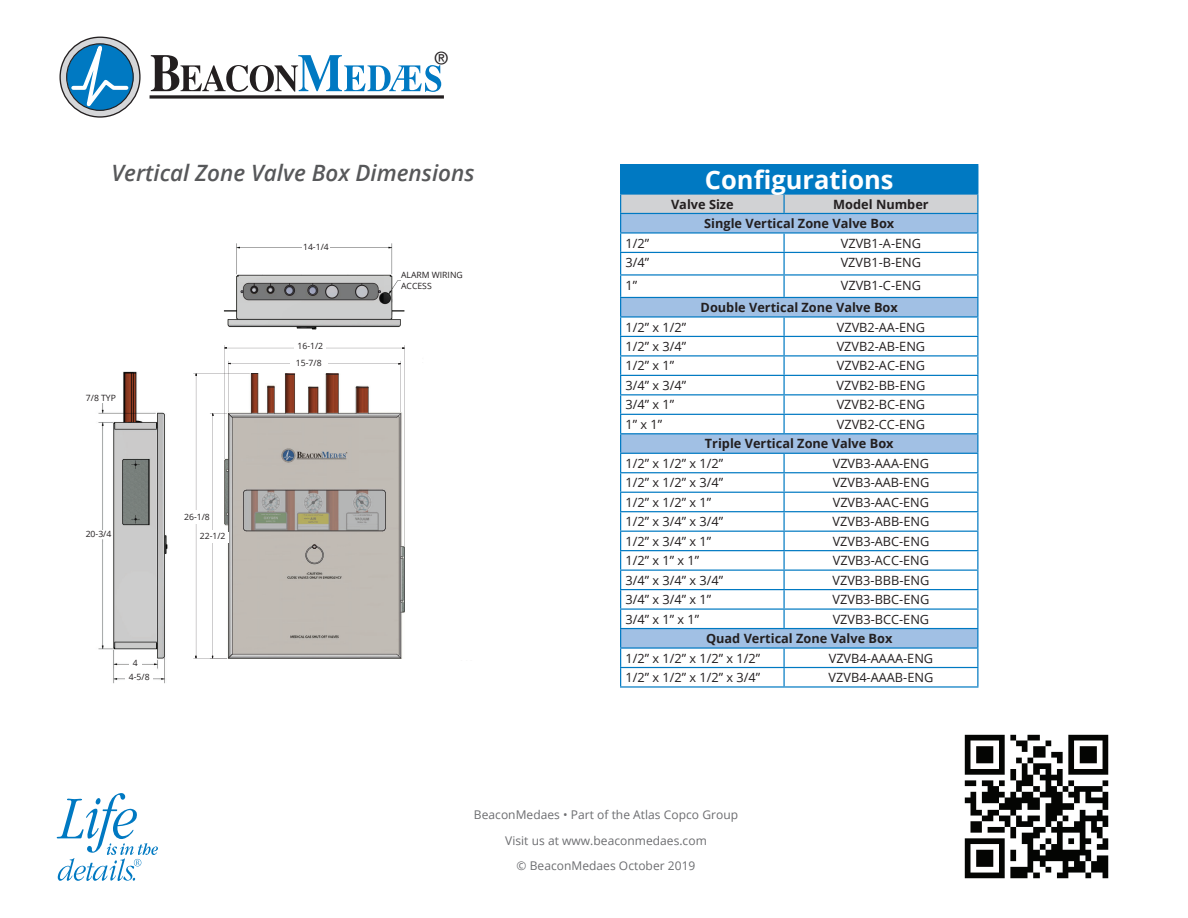
<style>
.page{position:relative;width:1188px;height:918px;background:#fff}
.page>*{position:absolute;margin:0;border:0;box-sizing:border-box;transform-origin:0 0}
.t1{font:700 25.5px "Open Sans";color:#fff}
.t2{font:italic 600 22.5px "Open Sans";color:#57585a}
.t3{font:16.95px "Helvetica";color:#231f20}
.t4{font:12.75px "Open Sans";color:#231f20}
.t5{font:700 12.75px/19.5px "Open Sans";color:#231f20}
.t6{font:12px/25.5px "Open Sans";letter-spacing:.005em;color:#6c6d70;text-align:center}
.t7{font:8.7px/10.4px "Open Sans";color:#231f20}
.t8{font:7.2px "Tahoma";color:#040503}
.t9{font:4.95px "Tahoma";color:#040503}
</style>
<div class="page">
<img style="left:964px;top:734px;width:145px;height:145px">
<svg style="left:151px;top:55px;width:290px;height:37px"></svg>
<svg style="left:150px;top:95px;width:294px;height:4px"></svg>
<svg style="left:60px;top:37px;width:80px;height:80px"></svg>
<svg style="left:69px;top:36px;width:61px;height:82px"></svg>
<div style="left:66px;top:43px;width:68px;height:68px;border:1px solid #231f20;border-radius:50%"></div>
<svg style="left:57px;top:793px;width:101px;height:88px"></svg>
<hr style="left:620px;top:164px;width:164px;height:1px;background:#0079c2">
<hr style="left:784px;top:164px;width:194px;height:1px;background:#0079c2">
<svg style="left:620px;top:165px;width:358px;height:521px"></svg>
<hr style="left:620px;top:686px;width:164px;height:2px;background:#0079c2">
<hr style="left:784px;top:686px;width:194px;height:2px;background:#0079c2">
<svg style="left:193px;top:345px;width:212px;height:314px"></svg>
<img style="left:98px;top:371px;width:70px;height:313px">
<img style="left:223px;top:243px;width:182px;height:87px">
<div style="left:302px;top:243px;width:28px;height:9px;background:#fff"></div>
<div style="left:401px;top:272px;width:71px;height:19px;background:#fff"></div>
<div style="left:295px;top:343px;width:31px;height:10px;background:#fff"></div>
<div style="left:290px;top:359px;width:38px;height:10px;background:#fff"></div>
<div style="left:125px;top:674px;width:28px;height:8px;background:#fff"></div>
<div style="left:129px;top:659px;width:13px;height:9px;background:#fff"></div>
<div style="left:85px;top:394px;width:33px;height:9px;background:#fff"></div>
<div style="left:86px;top:530px;width:26px;height:9px;background:#fff"></div>
<div style="left:201px;top:530px;width:26px;height:12px;background:#fff"></div>
<div style="left:197px;top:532px;width:31px;height:10px;background:#fff"></div>
<div style="left:188px;top:510px;width:18px;height:12px;background:#fff"></div>
<div style="left:183px;top:513px;width:28px;height:10px;background:#fff"></div>
<h3 class="t3" style="left:435px;top:49px;width:14px">®</h3>
<h2 class="t2" style="left:112px;top:158px;width:364px">Vertical Zone Valve Box Dimensions</h2>
<h1 class="t1" style="left:705px;top:162px;width:190px">Configurations</h1>
<p class="t5" style="left:671px;top:194px;width:64px">Valve Size</p>
<p class="t5" style="left:704px;top:194px;width:226px;text-indent:129px">Model Number<br>Single Vertical Zone Valve Box</p>
<p class="t7" style="left:86px;top:392px;width:32px">7/8 TYP</p>
<p class="t8" style="left:189px;top:511px;width:12px">26<sup>1</sup></p>
<p class="t9" style="left:201px;top:514px;width:4px">8</p>
<p class="t7" style="left:184px;top:511px;width:27px">26-1/8</p>
<p class="t7" style="left:86px;top:528px;width:27px">20-3/4</p>
<p class="t7" style="left:200px;top:530px;width:27px">22-1/2</p>
<p class="t8" style="left:205px;top:531px;width:12px">22<sup>1</sup></p>
<p class="t9" style="left:217px;top:534px;width:4px">2</p>
<p class="t7" style="left:133px;top:657px;width:6px">4</p>
<p class="t7" style="left:129px;top:672px;width:22px">4-5/8</p>
<p class="t7" style="left:303px;top:241px;width:27px">14-1/4</p>
<p class="t7" style="left:296px;top:338px;width:29px;line-height:16px">16-1/2<br>15-7/8</p>
<p class="t8" style="left:307px;top:343px;width:12px">16<sup>1</sup></p>
<p class="t9" style="left:319px;top:347px;width:4px">2</p>
<p class="t8" style="left:304px;top:359px;width:15px">15<sup>13</sup></p>
<p class="t9" style="left:319px;top:362px;width:7px">16</p>
<p class="t7" style="left:401px;top:270px;width:63px">ALARM WIRING<br>ACCESS</p>
<p class="t4" style="left:625px;top:234px;width:25px">1/2”</p>
<p class="t4" style="left:841px;top:234px;width:82px">VZVB1-A-ENG</p>
<p class="t4" style="left:625px;top:254px;width:25px">3/4”</p>
<p class="t4" style="left:841px;top:254px;width:82px">VZVB1-B-ENG</p>
<p class="t4" style="left:625px;top:276px;width:13px">1”</p>
<p class="t4" style="left:841px;top:276px;width:82px">VZVB1-C-ENG</p>
<p class="t5" style="left:701px;top:297px;width:199px">Double Vertical Zone Valve Box</p>
<p class="t4" style="left:625px;top:318px;width:62px">1/2” x 1/2”</p>
<p class="t4" style="left:837px;top:318px;width:90px">VZVB2-AA-ENG</p>
<p class="t4" style="left:625px;top:338px;width:62px">1/2” x 3/4”</p>
<p class="t4" style="left:837px;top:338px;width:90px">VZVB2-AB-ENG</p>
<p class="t4" style="left:625px;top:357px;width:50px">1/2” x 1”</p>
<p class="t4" style="left:837px;top:357px;width:90px">VZVB2-AC-ENG</p>
<p class="t4" style="left:625px;top:377px;width:62px">3/4” x 3/4”</p>
<p class="t4" style="left:837px;top:377px;width:90px">VZVB2-BB-ENG</p>
<p class="t4" style="left:625px;top:396px;width:50px">3/4” x 1”</p>
<p class="t4" style="left:837px;top:396px;width:90px">VZVB2-BC-ENG</p>
<p class="t4" style="left:625px;top:416px;width:38px">1” x 1”</p>
<p class="t4" style="left:837px;top:416px;width:90px">VZVB2-CC-ENG</p>
<p class="t5" style="left:705px;top:434px;width:190px">Triple Vertical Zone Valve Box</p>
<p class="t4" style="left:626px;top:454px;width:99px">1/2” x 1/2” x 1/2”</p>
<p class="t4" style="left:833px;top:454px;width:98px">VZVB3-AAA-ENG</p>
<p class="t4" style="left:626px;top:474px;width:99px">1/2” x 1/2” x 3/4”</p>
<p class="t4" style="left:833px;top:474px;width:98px">VZVB3-AAB-ENG</p>
<p class="t4" style="left:626px;top:493px;width:87px">1/2” x 1/2” x 1”</p>
<p class="t4" style="left:833px;top:493px;width:98px">VZVB3-AAC-ENG</p>
<p class="t4" style="left:626px;top:513px;width:99px">1/2” x 3/4” x 3/4”</p>
<p class="t4" style="left:833px;top:513px;width:98px">VZVB3-ABB-ENG</p>
<p class="t4" style="left:626px;top:532px;width:87px">1/2” x 3/4” x 1”</p>
<p class="t4" style="left:833px;top:532px;width:98px">VZVB3-ABC-ENG</p>
<p class="t4" style="left:626px;top:552px;width:75px">1/2” x 1” x 1”</p>
<p class="t4" style="left:833px;top:552px;width:98px">VZVB3-ACC-ENG</p>
<p class="t4" style="left:626px;top:571px;width:99px">3/4” x 3/4” x 3/4”</p>
<p class="t4" style="left:832px;top:571px;width:98px">VZVB3-BBB-ENG</p>
<p class="t4" style="left:626px;top:591px;width:87px">3/4” x 3/4” x 1”</p>
<p class="t4" style="left:833px;top:591px;width:98px">VZVB3-BBC-ENG</p>
<p class="t4" style="left:626px;top:610px;width:75px">3/4” x 1” x 1”</p>
<p class="t4" style="left:833px;top:610px;width:98px">VZVB3-BCC-ENG</p>
<p class="t5" style="left:706px;top:628px;width:188px">Quad Vertical Zone Valve Box</p>
<p class="t4" style="left:626px;top:649px;width:136px">1/2” x 1/2” x 1/2” x 1/2”</p>
<p class="t4" style="left:829px;top:649px;width:106px">VZVB4-AAAA-ENG</p>
<p class="t4" style="left:626px;top:669px;width:136px">1/2” x 1/2” x 1/2” x 3/4”</p>
<p class="t4" style="left:829px;top:669px;width:106px">VZVB4-AAAB-ENG</p>
<p class="t6" style="left:474px;top:802px;width:266px">BeaconMedaes • Part of the Atlas Copco Group<br>Visit us at www.beaconmedaes.com<br>© BeaconMedaes October 2019</p>
</div>
